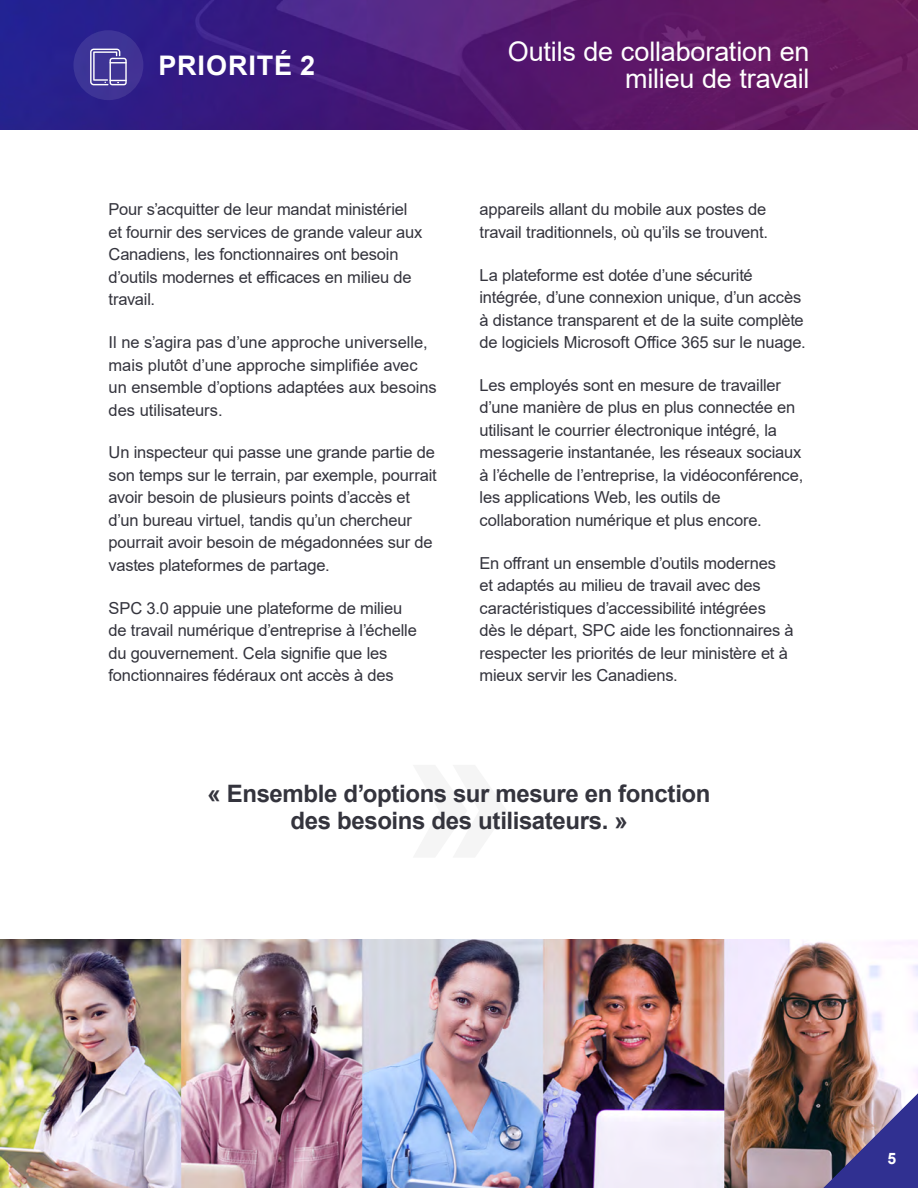
<style>
.page{position:relative;width:918px;height:1188px;background:#fff}
.page>*{position:absolute;margin:0;border:0;box-sizing:border-box;transform-origin:0 0}
.Titre{font:27px/27px "Arial";letter-spacing:-.01em;color:#fff;text-align:right}
.Titre-2{font:700 27px "Arial";letter-spacing:.035em;color:#fff}
.t1{font:700 24px/27px "Arial";letter-spacing:-.015em;color:#34343d;text-align:center}
.Paragraph{font:16.5px/22.5px "Arial";letter-spacing:-.01em;color:#34343d}
.Sous-titre{font:700 15.75px "Arial";color:#fff}
</style>
<div class="page">
<img style="left:0;top:940px;width:918px;height:248px">
<img style="left:0;top:0;width:918px;height:130px">
<svg style="left:73px;top:30px;width:70px;height:70px;background:#51479f"></svg>
<svg style="left:824px;top:1094px;width:94px;height:94px;background:#60537f"></svg>
<p class="Titre-2" style="left:159px;top:46px;width:158px">PRIORITÉ 2</p>
<p class="Titre" style="left:508px;top:38px;width:303px">Outils de collaboration en milieu de travail</p>
<p class="Paragraph" style="left:109px;top:198px;width:315px">Pour s’acquitter de leur mandat ministériel et fournir des services de grande valeur aux Canadiens, les fonctionnaires ont besoin d’outils modernes et efficaces en milieu de travail.</p>
<p class="Paragraph" style="left:109px;top:331px;width:330px">Il ne s’agira pas d’une approche universelle, mais plutôt d’une approche simplifiée avec un ensemble d’options adaptées aux besoins des utilisateurs.</p>
<p class="Paragraph" style="left:109px;top:441px;width:330px">Un inspecteur qui passe une grande partie de son temps sur le terrain, par exemple, pourrait avoir besoin de plusieurs points d’accès et d’un bureau virtuel, tandis qu’un chercheur pourrait avoir besoin de mégadonnées sur de vastes plateformes de partage.</p>
<p class="Paragraph" style="left:109px;top:596px;width:310px">SPC 3.0 appuie une plateforme de milieu de travail numérique d’entreprise à l’échelle du gouvernement. Cela signifie que les fonctionnaires fédéraux ont accès à des</p>
<p class="Paragraph" style="left:480px;top:198px;width:290px">appareils allant du mobile aux postes de travail traditionnels, où qu’ils se trouvent.</p>
<p class="Paragraph" style="left:480px;top:263px;width:328px">La plateforme est dotée d’une sécurité intégrée, d’une connexion unique, d’un accès à distance transparent et de la suite complète de logiciels Microsoft Office 365 sur le nuage.</p>
<p class="Paragraph" style="left:480px;top:374px;width:325px">Les employés sont en mesure de travailler d’une manière de plus en plus connectée en utilisant le courrier électronique intégré, la messagerie instantanée, les réseaux sociaux à l’échelle de l’entreprise, la vidéoconférence, les applications Web, les outils de collaboration numérique et plus encore.</p>
<p class="Paragraph" style="left:480px;top:551px;width:316px">En offrant un ensemble d’outils modernes<br>et adaptés au milieu de travail avec des caractéristiques d’accessibilité intégrées dès le départ, SPC aide les fonctionnaires à respecter les priorités de leur ministère et à mieux servir les Canadiens.</p>
<p class="t1" style="left:208px;top:780px;width:504px">« Ensemble d’options sur mesure en fonction des besoins des utilisateurs. »</p>
<p class="Sous-titre" style="left:888px;top:1147px;width:10px">5</p>
</div>
